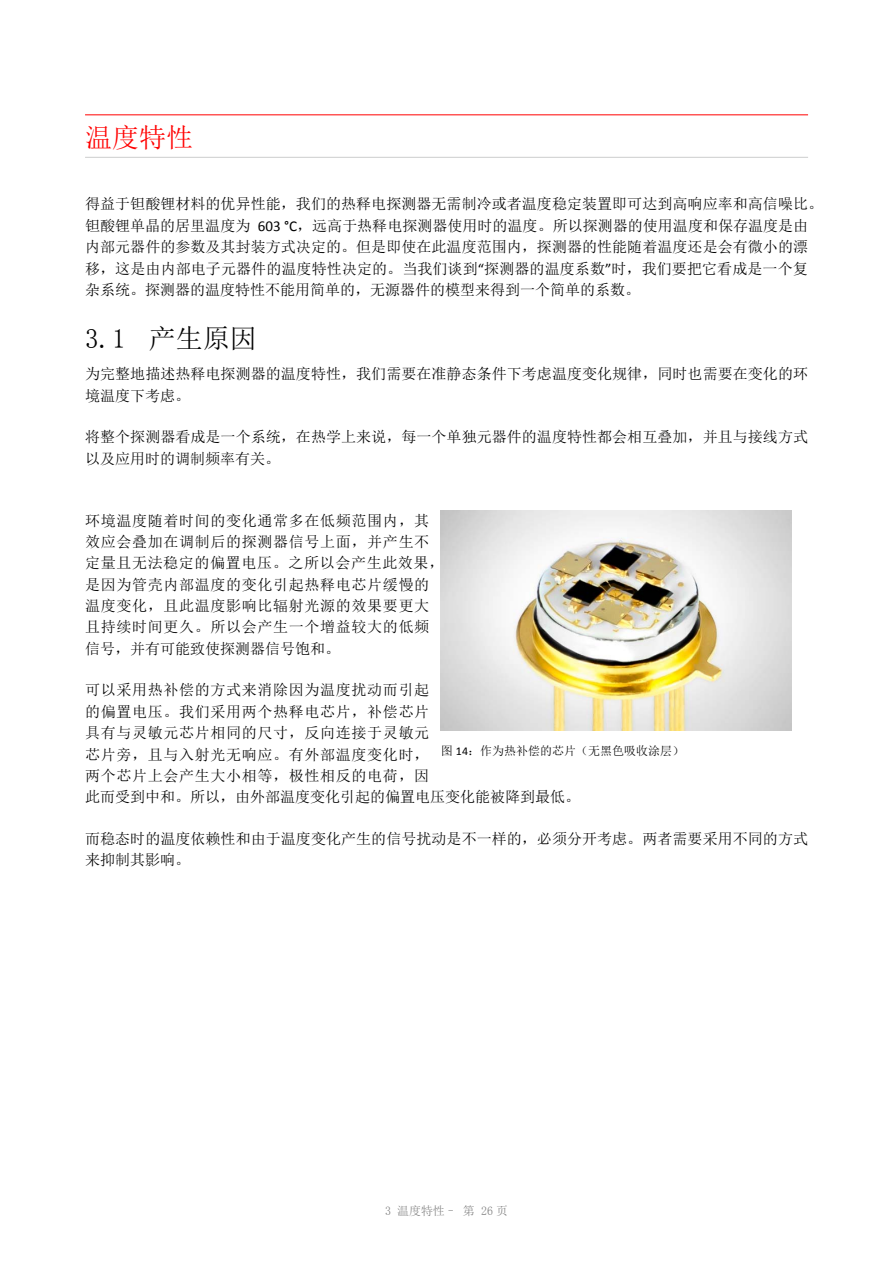
<style>
.page{position:relative;width:893px;height:1263px;background:#fff}
.page>*{position:absolute;margin:0;border:0;box-sizing:border-box;transform-origin:0 0}
.t1{font:27px "Sim Sun";color:#000}
.t2{font:27px "Sim Sun";color:#f00}
.t3{font:15px/21.5px "Sim Sun";letter-spacing:.005em;color:#000}
.t4{font:15px/21.5px "Sim Sun";letter-spacing:.04em;color:#000}
.t5{font:12px "Sim Sun";color:#000}
.t6{font:12px "Sim Sun";color:#808080}
.s1{font-family:"Calibri"}
</style>
<div class="page">
<hr style="left:85px;top:114px;width:723px;height:1px;background:#f00">
<hr style="left:85px;top:157px;width:723px;height:1px;background:#cccdcd">
<img style="left:441px;top:511px;width:351px;height:220px">
<h1 class="t2" style="left:85px;top:123px;width:109px">温度特性</h1>
<p class="t3" style="left:85px;top:193px;width:739px">得益于钽酸锂材料的优异性能，我们的热释电探测器无需制冷或者温度稳定装置即可达到高响应率和高信噪比。钽酸锂单晶的居里温度为 <span class="s1">603 °C</span>，远高于热释电探测器使用时的温度。所以探测器的使用温度和保存温度是由内部元器件的参数及其封装方式决定的。但是即使在此温度范围内，探测器的性能随着温度还是会有微小的漂移，这是由内部电子元器件的温度特性决定的。当我们谈到<span class="s1">“</span>探测器的温度系数<span class="s1">”</span>时，我们要把它看成是一个复杂系统。探测器的温度特性不能用简单的，无源器件的模型来得到一个简单的系数。</p>
<h1 class="t1" style="left:85px;top:325px;width:173px">3.1 产生原因</h1>
<p class="t3" style="left:85px;top:363px;width:724px">为完整地描述热释电探测器的温度特性，我们需要在准静态条件下考虑温度变化规律，同时也需要在变化的环境温度下考虑。</p>
<p class="t3" style="left:85px;top:426px;width:724px">将整个探测器看成是一个系统，在热学上来说，每一个单独元器件的温度特性都会相互叠加，并且与接线方式以及应用时的调制频率有关。</p>
<p class="t4" style="left:85px;top:509px;width:361px">环境温度随着时间的变化通常多在低频范围内，其效应会叠加在调制后的探测器信号上面，并产生不定量且无法稳定的偏置电压。之所以会产生此效果，是因为管壳内部温度的变化引起热释电芯片缓慢的温度变化，且此温度影响比辐射光源的效果要更大且持续时间更久。所以会产生一个增益较大的低频信号，并有可能致使探测器信号饱和。</p>
<p class="t4" style="left:85px;top:679px;width:497px">可以采用热补偿的方式来消除因为温度扰动而引起<br>的偏置电压。我们采用两个热释电芯片，补偿芯片<br>具有与灵敏元芯片相同的尺寸，反向连接于灵敏元<br>芯片旁，且与入射光无响应。有外部温度变化时，<br>两个芯片上会产生大小相等，极性相反的电荷，因<br>此而受到中和。所以，由外部温度变化引起的偏置电压变化能被降到最低。</p>
<p class="t3" style="left:85px;top:828px;width:724px">而稳态时的温度依赖性和由于温度变化产生的信号扰动是不一样的，必须分开考虑。两者需要采用不同的方式来抑制其影响。</p>
<p class="t5" style="left:441px;top:745px;width:244px">图 <span class="s1">14</span>：作为热补偿的芯片（无黑色吸收涂层）</p>
<p class="t6" style="left:385px;top:1205px;width:125px">3 温度特性– 第 26 页</p>
</div>
